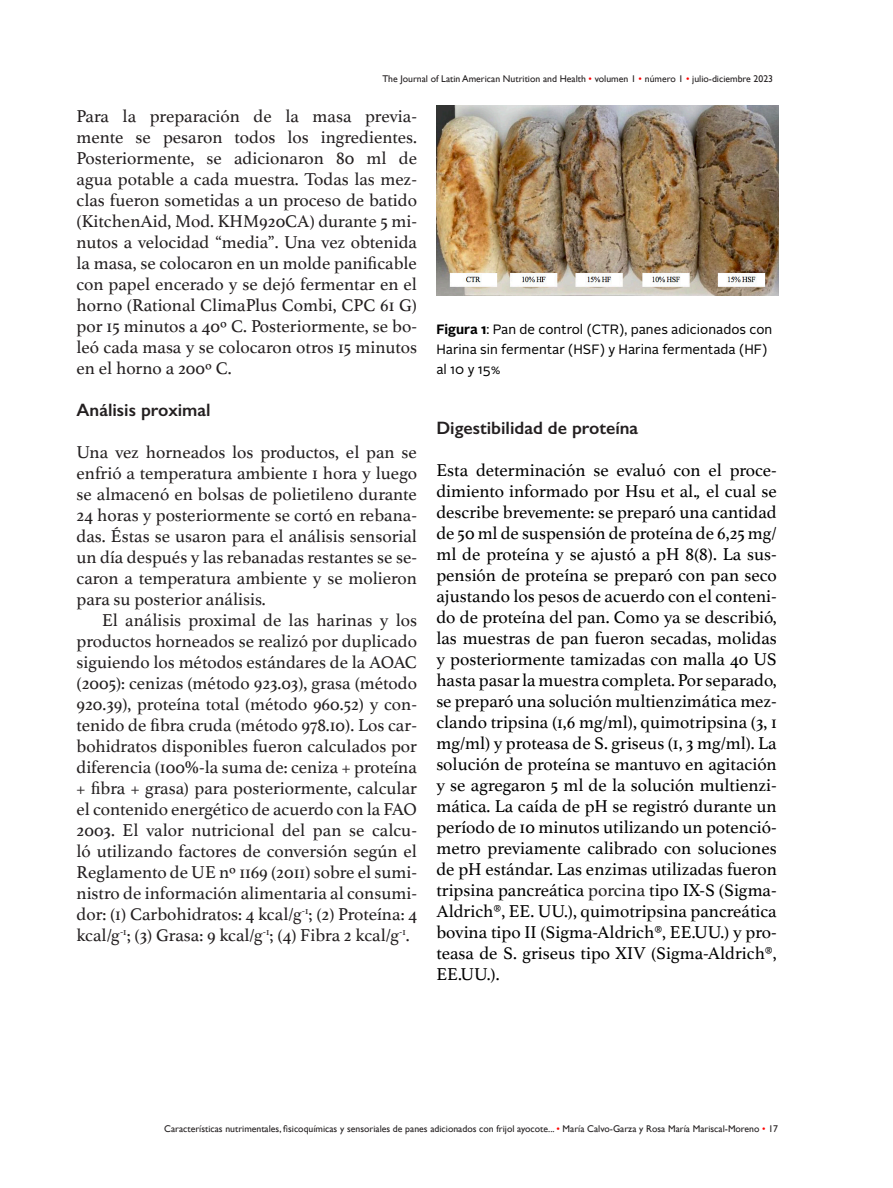
<style>
.page{position:relative;width:893px;height:1188px;background:#fff}
.page>*{position:absolute;margin:0;border:0;box-sizing:border-box;transform-origin:0 0}
.cuerpo_texto{font:18px/21px "Athelas";color:#000;text-align:justify}
.cuerpo_texto-2{font:18px/21px "Athelas";color:#231f20;text-align:justify}
.Sangría_cuerpo_de_texto{font:18px/21px "Athelas";color:#231f20;text-align:justify}
.T3{font:600 18px "Gill Sans";color:#231f20}
.t1{font:13.5px/20.2px "Alright Sans";color:#000}
.t2{font:9.75px "Gill Sans";color:#231f20}
.s1{color:#f00}
.s2{font-weight:700}
.s3{font-style:italic}
.s4{color:#231f20}
</style>
<div class="page">
<img style="left:436px;top:105px;width:343px;height:190px">
<p class="t2" style="left:382px;top:73px;width:392px">The Journal of Latin American Nutrition and Health <span class="s1">•</span> volumen 1 <span class="s1">•</span> número 1 <span class="s1">•</span> julio-diciembre 2023</p>
<p class="cuerpo_texto-2" style="left:77px;top:105px;width:342px">Para la preparación de la masa previa&shy;mente se pesaron todos los ingredientes.<br>Posteriormente, se adicionaron 80 ml de agua potable a cada muestra. Todas las mez&shy;clas fueron sometidas a un proceso de batido (KitchenAid, Mod. KHM920CA) durante 5 mi&shy;nutos a velocidad “media”. Una vez obtenida la masa, se colocaron en un molde panificable con papel encerado y se dejó fermentar en el horno (Rational ClimaPlus Combi, CPC 61 G) por 15 minutos a 40º C. Posteriormente, se bo&shy;leó cada masa y se colocaron otros 15 minutos en el horno a 200º C.</p>
<p class="T3" style="left:77px;top:399px;width:136px">Análisis proximal</p>
<p class="cuerpo_texto-2" style="left:77px;top:441px;width:342px">Una vez horneados los productos, el pan se enfrió a temperatura ambiente 1 hora y luego se almacenó en bolsas de polietileno durante 24 horas y posteriormente se cortó en rebana&shy;das. Éstas se usaron para el análisis sensorial un día después y las rebanadas restantes se se&shy;caron a temperatura ambiente y se molieron para su posterior análisis.</p>
<p class="Sangría_cuerpo_de_texto" style="left:77px;top:609px;width:342px;text-indent:26px">El análisis proximal de las harinas y los productos horneados se realizó por duplicado siguiendo los métodos estándares de la AOAC (2005): cenizas (método 923.03), grasa (método 920.39), proteína total (método 960.52) y con&shy;tenido de fibra cruda (método 978.10). Los car&shy;bohidratos disponibles fueron calculados por diferencia (100%-la suma de: ceniza + proteína + fibra + grasa) para posteriormente, calcular el contenido energético de acuerdo con la FAO 2003. El valor nutricional del pan se calcu&shy;ló utilizando factores de conversión según el Reglamento de UE nº 1169 (2011) sobre el sumi&shy;nistro de información alimentaria al consumi&shy;dor: (1) Carbohidratos: 4 kcal/g<sup>-1</sup>; (2) Proteína: 4 kcal/g<sup>-1</sup>; (3) Grasa: 9 kcal/g<sup>-1</sup>; (4) Fibra 2 kcal/g<sup>-1</sup>.</p>
<p class="t1" style="left:436px;top:319px;width:337px"><span class="s2">Figura 1</span>: Pan de control (CTR), panes adicionados con<br>Harina sin fermentar (HSF) y Harina fermentada (HF) al 10 y 15%</p>
<p class="T3" style="left:436px;top:417px;width:203px">Digestibilidad de proteína</p>
<p class="cuerpo_texto" style="left:436px;top:459px;width:342px">Esta determinación se evaluó con el proce&shy;dimiento informado por Hsu et al.<span class="s3">,</span> el cual se describe brevemente: se preparó una cantidad de 50 ml de suspensión de proteína de 6,25 mg/ ml de proteína y se ajustó a pH 8(8). La sus&shy;pensión de proteína se preparó con pan seco ajustando los pesos de acuerdo con el conteni&shy;do de proteína del pan. Como ya se describió, las muestras de pan fueron secadas, molidas y posteriormente tamizadas con malla 40 US hasta pasar la muestra completa. Por separado, se preparó una solución multienzimática mez&shy;clando tripsina (1,6 mg/ml), quimotripsina (3, 1 mg/ml) y proteasa de S. griseus (1, 3 mg/ml). La solución de proteína se mantuvo en agitación y se agregaron 5 ml de la solución multienzi&shy;mática. La caída de pH se registró durante un período de 10 minutos utilizando un potenció&shy;metro previamente calibrado con soluciones de pH estándar. Las enzimas utilizadas fueron tripsina pancreática <span class="s4">porcina</span> tipo IX-S (Sigma-Aldrich®, EE. UU.), quimotripsina pancreática bovina tipo II (Sigma-Aldrich®, EE.UU.) y pro&shy;teasa de S. griseus tipo XIV (Sigma-Aldrich®, EE.UU.).</p>
<p class="t2" style="left:164px;top:1123px;width:615px">Características nutrimentales, fisicoquímicas y sensoriales de panes adicionados con frijol ayocote... <span class="s1">•</span> María Calvo-Garza y Rosa María Mariscal-Moreno <span class="s1">•</span> 17</p>
</div>
